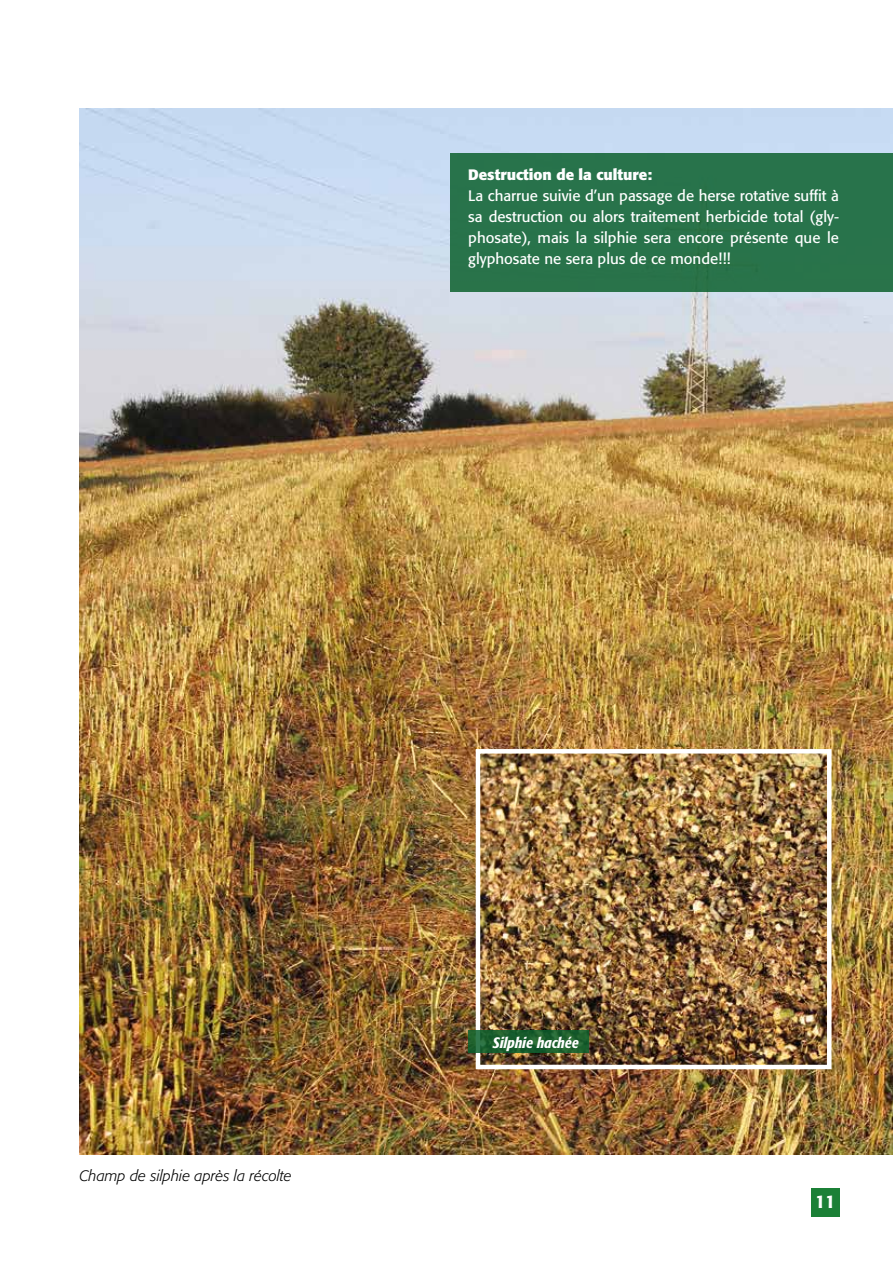
<style>
.page{position:relative;width:893px;height:1263px;background:#fff}
.page>*{position:absolute;margin:0;border:0;box-sizing:border-box;transform-origin:0 0}
.t1{font:500 18px "Formata";color:#fff}
.t2{font:15px/21px "Formata";color:#fff;text-align:justify}
.t3{font:italic 300 15px "Formata";color:#000}
.t4{font:700 15px "Formata";color:#fff}
.t5{font:italic 500 condensed 15px "Formata";color:#fff}
</style>
<div class="page">
<div style="left:811px;top:1188px;width:28px;height:29px;background:#1b8036"></div>
<img style="left:80px;top:108px;width:813px;height:1047px">
<div style="left:450px;top:153px;width:443px;height:138px;background:#28734b"></div>
<img style="left:481px;top:754px;width:345px;height:310px">
<div style="left:476px;top:749px;width:355px;height:320px;border:4px solid #fff"></div>
<svg style="left:468px;top:1031px;width:120px;height:22px;background:#1c5f2e"></svg>
<p class="t4" style="left:468px;top:165px;width:185px">Destruction de la culture:</p>
<p class="t2" style="left:468px;top:185px;width:372px">La charrue suivie d’un passage de herse rotative suffit à sa destruction ou alors traitement herbicide total (gly&shy;phosate), mais la silphie sera encore présente que le glyphosate ne sera plus de ce monde!!!</p>
<p class="t3" style="left:80px;top:1166px;width:214px">Champ de silphie après la récolte</p>
<p class="t5" style="left:493px;top:1033px;width:87px">Silphie hachée</p>
<p class="t1" style="left:815px;top:1191px;width:22px">11</p>
</div>
